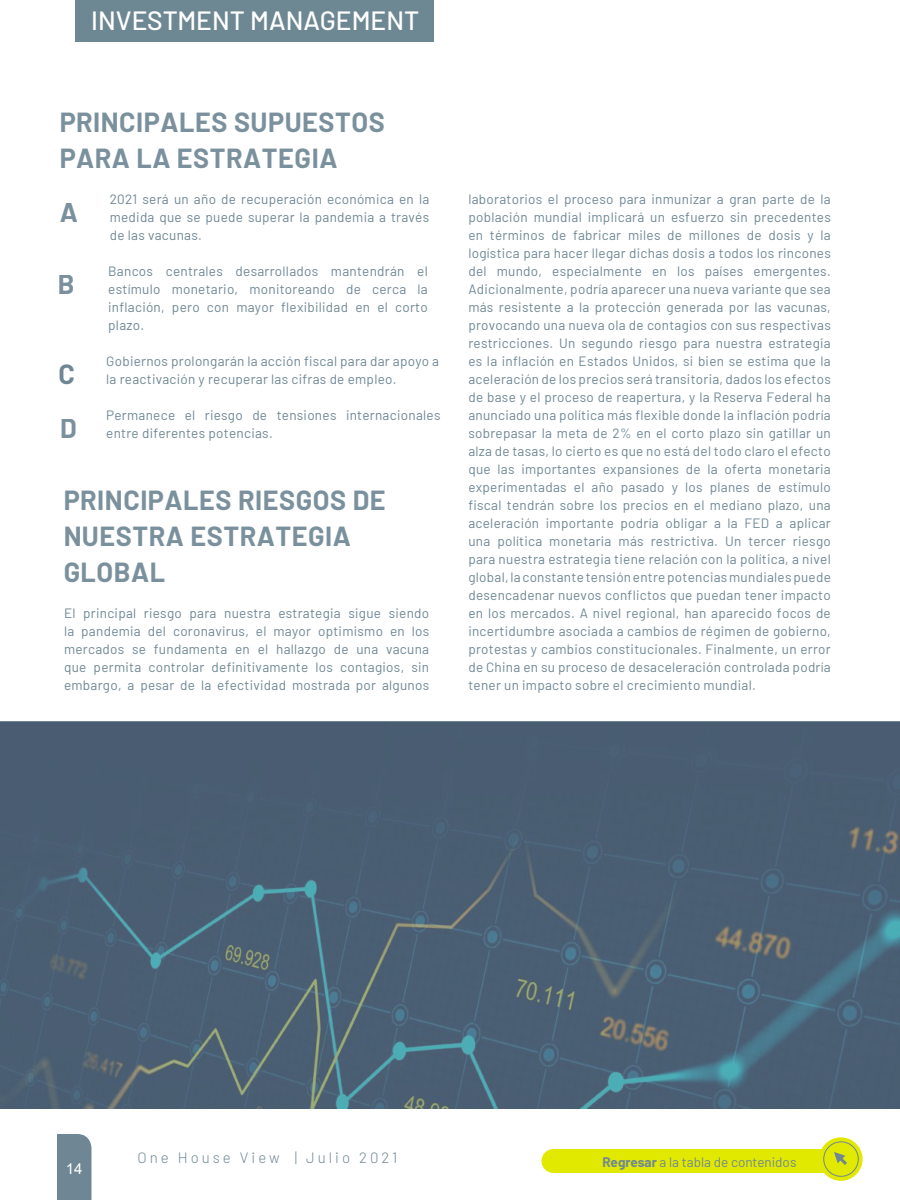
<style>
.page{position:relative;width:900px;height:1200px;background:#fff}
.page>*{position:absolute;margin:0;border:0;box-sizing:border-box;transform-origin:0 0}
.t1{font:700 27px/36px "Barlow";letter-spacing:.02em;color:#6f8795}
.t2{font:500 26.4px "Barlow";color:#fff}
.t3{font:300 15px "Barlow";letter-spacing:.2em;color:#6f8795}
.t4{font:15px "Arial";color:#fff}
.t5{font:13.5px/18px "Barlow";letter-spacing:.02em;color:#6f8795;text-align:justify}
.t6{font:13.5px "Barlow";color:#6f8795}
.s1{font-weight:700}
</style>
<div class="page">
<img style="left:0;top:723px;width:900px;height:386px">
<div style="left:57px;top:1134px;width:34px;height:66px;background:#6f8795"></div>
<div style="left:542px;top:1149px;width:319px;height:24px;background:#e2e900;border-radius:12px"></div>
<svg style="left:819px;top:1137px;width:44px;height:44px"></svg>
<svg style="left:832px;top:1150px;width:18px;height:18px"></svg>
<div style="left:823px;top:1141px;width:36px;height:36px;border:1px solid #6f8795;border-radius:50%"></div>
<div style="left:76px;top:0;width:358px;height:41px;background:#6e8893"></div>
<h2 class="t2" style="left:91px;top:2px;width:330px">INVESTMENT MANAGEMENT</h2>
<h1 class="t1" style="left:59px;top:102px;width:327px">PRINCIPALES SUPUESTOS<br>PARA LA ESTRATEGIA</h1>
<h1 class="t1" style="left:59px;top:192px;width:20px">A</h1>
<p class="t5" style="left:110px;top:189px;width:321px">2021 será un año de recuperación económica en la medida que se puede superar la pandemia a través de las vacunas.</p>
<p class="t5" style="left:108px;top:261px;width:321px">Bancos centrales desarrollados mantendrán el estímulo monetario, monitoreando de cerca la inflación, pero con mayor flexibilidad en el corto plazo.</p>
<p class="t5" style="left:106px;top:351px;width:334px">Gobiernos prolongarán la acción fiscal para dar apoyo a la reactivación y recuperar las cifras de empleo.</p>
<p class="t5" style="left:106px;top:405px;width:336px">Permanece el riesgo de tensiones internacionales entre diferentes potencias.</p>
<h1 class="t1" style="left:57px;top:264px;width:18px">B</h1>
<h1 class="t1" style="left:58px;top:345px;width:20px;line-height:54px">C<br>D</h1>
<h1 class="t1" style="left:63px;top:480px;width:324px">PRINCIPALES RIESGOS DE<br>NUESTRA ESTRATEGIA<br>GLOBAL</h1>
<p class="t5" style="left:64px;top:603px;width:367px">El principal riesgo para nuestra estrategia sigue siendo la pandemia del coronavirus, el mayor optimismo en los mercados se fundamenta en el hallazgo de una vacuna que permita controlar definitivamente los contagios, sin embargo, a pesar de la efectividad mostrada por algunos</p>
<p class="t5" style="left:468px;top:189px;width:364px">laboratorios el proceso para inmunizar a gran parte de la población mundial implicará un esfuerzo sin precedentes en términos de fabricar miles de millones de dosis y la logística para hacer llegar dichas dosis a todos los rincones del mundo, especialmente en los países emergentes.<br>Adicionalmente, podría aparecer una nueva variante que sea más resistente a la protección generada por las vacunas, provocando una nueva ola de contagios con sus respectivas restricciones. Un segundo riesgo para nuestra estrategia es la inflación en Estados Unidos, si bien se estima que la aceleración de los precios será transitoria, dados los efectos de base y el proceso de reapertura, y la Reserva Federal ha anunciado una política más flexible donde la inflación podría sobrepasar la meta de 2% en el corto plazo sin gatillar un alza de tasas, lo cierto es que no está del todo claro el efecto que las importantes expansiones de la oferta monetaria experimentadas el año pasado y los planes de estímulo fiscal tendrán sobre los precios en el mediano plazo, una aceleración importante podría obligar a la FED a aplicar una política monetaria más restrictiva. Un tercer riesgo para nuestra estrategia tiene relación con la política, a nivel global, la constante tensión entre potencias mundiales puede desencadenar nuevos conflictos que puedan tener impacto en los mercados. A nivel regional, han aparecido focos de incertidumbre asociada a cambios de régimen de gobierno, protestas y cambios constitucionales. Finalmente, un error de China en su proceso de desaceleración controlada podría tener un impacto sobre el crecimiento mundial.</p>
<p class="t4" style="left:66px;top:1158px;width:18px">14</p>
<p class="t3" style="left:138px;top:1147px;width:261px">One House View | Julio 2021</p>
<p class="t6" style="left:602px;top:1152px;width:196px"><span class="s1">Regresar</span> a la tabla de contenidos</p>
</div>
